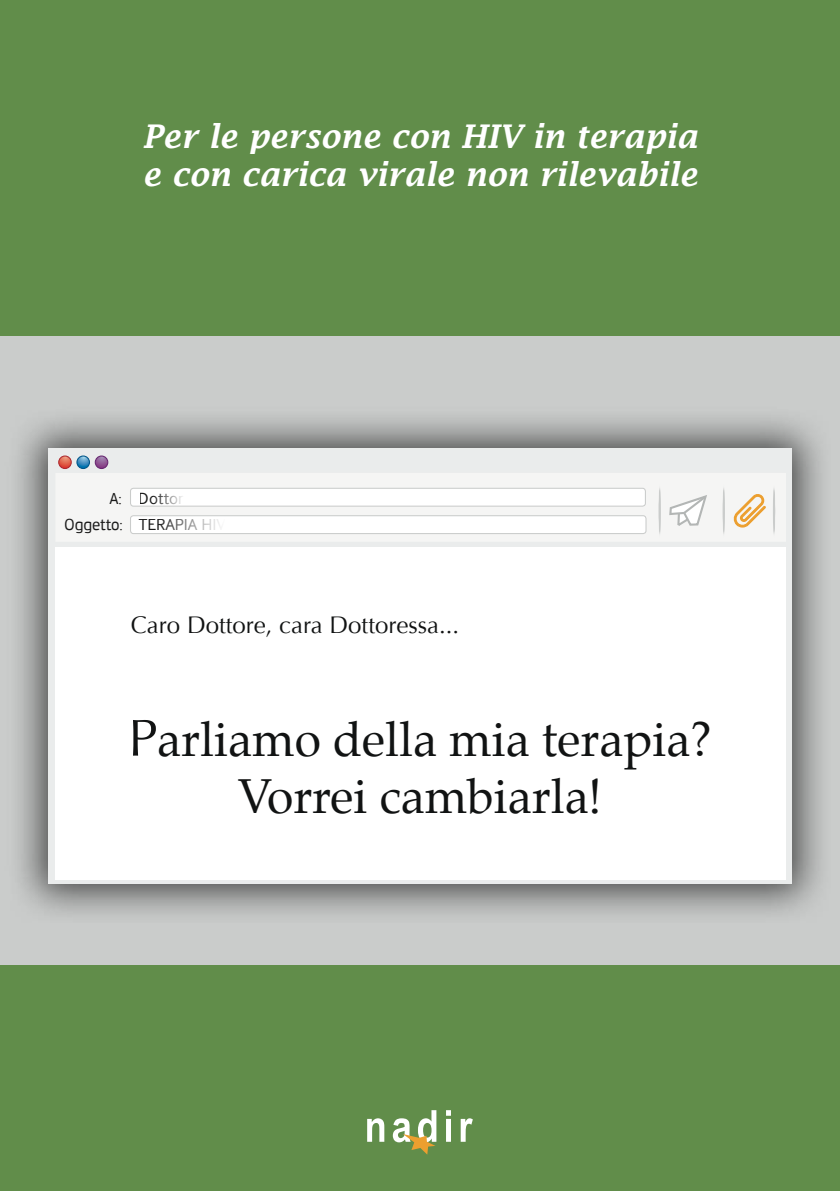
<style>
.page{position:relative;width:840px;height:1191px;background:#fff}
.page>*{position:absolute;margin:0;border:0;box-sizing:border-box;transform-origin:0 0}
.t1{font:48px/57.6px "Palatino";color:#111313;text-align:center}
.t2{font:italic 600 32px/38.4px "Lucida Fax";color:#fff}
.t3{font:24px "Optima";color:#111313}
.t4{font:16.8px/26.4px "Inter Face";color:#1a1a1a;text-align:center}
.s1{font-family:"PF Square Sans Pro"}
.s2{font-family:"Optima";font-size:52px}
</style>
<div class="page">
<div style="left:0;top:0;width:839px;height:1191px;background:#618d4a"></div>
<div style="left:0;top:336px;width:839px;height:628px;background:#cacccb"></div>
<div style="left:2px;top:402px;width:827px;height:520px;background:#1a1a1a;opacity:.75"></div>
<div style="left:48px;top:448px;width:743px;height:435px;background:#eaecec"></div>
<div style="left:56px;top:473px;width:729px;height:68px;background:#f5f5f4"></div>
<svg style="left:731px;top:492px;width:35px;height:36px"></svg>
<div style="left:130px;top:488px;width:515px;height:18px;background:#fff;border-radius:3px"></div>
<div style="left:130px;top:488px;width:515px;height:18px;border:1px solid #cacccb;border-radius:3px"></div>
<div style="left:130px;top:516px;width:515px;height:17px;background:#fff;border-radius:3px"></div>
<div style="left:130px;top:515px;width:516px;height:19px;border:1px solid #cacccb;border-radius:3px"></div>
<div style="left:55px;top:547px;width:730px;height:333px;background:#fff"></div>
<hr style="left:772px;top:484px;width:2px;height:54px;background:#cacccb;border-radius:50%">
<hr style="left:722px;top:484px;width:2px;height:54px;background:#cacccb;border-radius:50%">
<hr style="left:658px;top:484px;width:2px;height:54px;background:#cacccb;border-radius:50%">
<svg style="left:667px;top:493px;width:41px;height:35px"></svg>
<svg style="left:59px;top:457px;width:12px;height:11px"></svg>
<div style="left:58px;top:455px;width:14px;height:14px;border:1px solid #ad292f;border-radius:50%"></div>
<svg style="left:77px;top:456px;width:12px;height:12px"></svg>
<div style="left:76px;top:455px;width:14px;height:14px;border:1px solid #005589;border-radius:50%"></div>
<svg style="left:95px;top:457px;width:13px;height:10px"></svg>
<div style="left:95px;top:455px;width:13px;height:14px;border:1px solid #672670;border-radius:50%"></div>
<svg style="left:367px;top:1118px;width:17px;height:23px"></svg>
<svg style="left:446px;top:1110px;width:4px;height:5px"></svg>
<hr style="left:446px;top:1118px;width:4px;height:23px;background:#fff">
<svg style="left:460px;top:1118px;width:12px;height:23px"></svg>
<svg style="left:392px;top:1110px;width:44px;height:44px"></svg>
<p class="t2" style="left:142px;top:117px;width:556px">Per le persone con HIV in terapia e con carica virale non rilevabile</p>
<p class="t4" style="left:64px;top:485px;width:163px"><span class="s1">A:</span> Dottor<br><span class="s1">Oggetto:</span> TERAPIA HIV</p>
<p class="t3" style="left:131px;top:611px;width:329px">Caro Dottore, cara Dottoressa...</p>
<h1 class="t1" style="left:128px;top:710px;width:584px"><span class="s2">P</span>arliamo della mia terapia?<br>Vorrei cambiarla!</h1>
</div>
